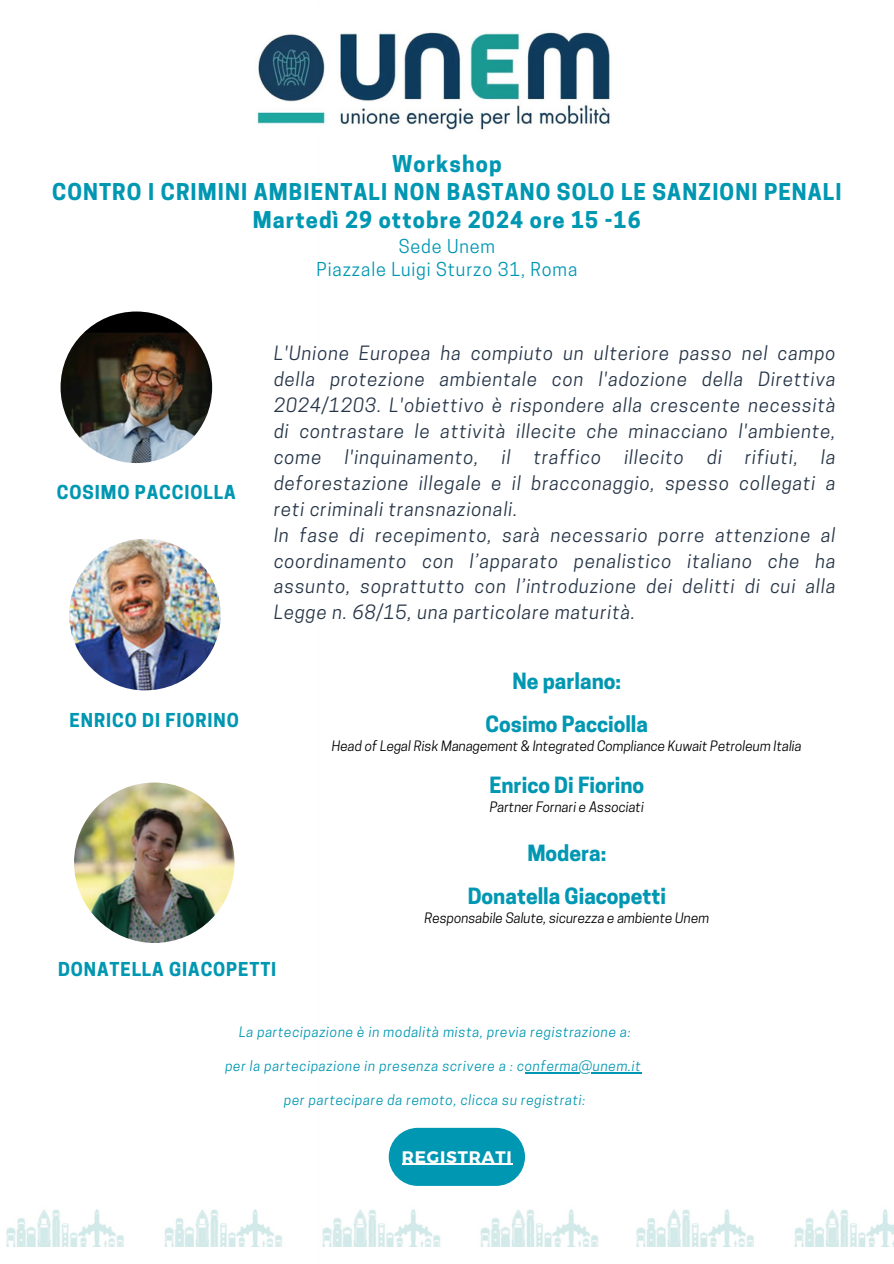
<style>
.page{position:relative;width:894px;height:1264px;background:#fff}
.page>*{position:absolute;margin:0;border:0;box-sizing:border-box;transform-origin:0 0}
.t1{font:700 21.75px/28.2px "Cooper Hewitt";letter-spacing:.05em;color:#0097b2;text-align:center}
.t2{font:700 21px "Cooper Hewitt";color:#0097b2}
.t3{font:italic 18.45px/25.8px "Cooper Hewitt";letter-spacing:.05em;color:#263547}
.t4{font:700 18px "Cooper Hewitt";letter-spacing:.05em;color:#0097b2}
.t5{font:18px/22.5px "Cooper Hewitt";letter-spacing:.05em;color:#0097b2;text-align:center}
.t6{font:700 16.65px "Montserrat";letter-spacing:.05em;color:#fefefe}
.t7{font:italic 13.65px "Cooper Hewitt";letter-spacing:.05em;color:#0097b2}
.t8{font:italic 13.5px "Cooper Hewitt";color:#000}
</style>
<div class="page">
<img style="left:74px;top:782px;width:160px;height:160px;border-radius:50%">
<img style="left:61px;top:311px;width:151px;height:152px;border-radius:50%">
<img style="left:69px;top:539px;width:152px;height:151px;border-radius:50%">
<img style="left:257px;top:32px;width:353px;height:98px">
<img style="left:6px;top:1209px;width:592px;height:37px">
<img style="left:636px;top:1209px;width:257px;height:37px">
<div style="left:388px;top:1127px;width:137px;height:58px;background:#0097b2;border-radius:29px"></div>
<hr style="left:402px;top:1163px;width:110px;height:1px;background:#fefefe">
<hr style="left:524px;top:1072px;width:117px;height:1px;background:#0097b2">
<p class="t1" style="left:52px;top:152px;width:790px">Workshop<br>CONTRO I CRIMINI AMBIENTALI NON BASTANO SOLO LE SANZIONI PENALI<br>Martedì 29 ottobre 2024 ore 15 -16</p>
<p class="t5" style="left:316px;top:237px;width:262px">Sede Unem<br>Piazzale Luigi Sturzo 31, Roma</p>
<p class="t4" style="left:57px;top:486px;width:180px">COSIMO PACCIOLLA</p>
<p class="t4" style="left:70px;top:713px;width:171px">ENRICO DI FIORINO</p>
<h1 class="t3" style="left:274px;top:343px;width:563px">L'Unione Europea ha compiuto un ulteriore passo nel campo della protezione ambientale con l'adozione della Direttiva 2024/1203. L'obiettivo è rispondere alla crescente necessità di contrastare le attività illecite che minacciano l'ambiente, come l'inquinamento, il traffico illecito di rifiuti, la deforestazione illegale e il bracconaggio, spesso collegati a reti criminali transnazionali.<br>In fase di recepimento, sarà necessario porre attenzione al coordinamento con l’apparato penalistico italiano che ha assunto, soprattutto con l’introduzione dei delitti di cui alla Legge n. 68/15, una particolare maturità.</h1>
<h1 class="t2" style="left:512px;top:673px;width:110px">Ne parlano:</h1>
<p class="t2" style="left:485px;top:716px;width:164px">Cosimo Pacciolla</p>
<p class="t8" style="left:332px;top:740px;width:471px">Head of Legal Risk Management &amp; Integrated Compliance Kuwait Petroleum Italia</p>
<h2 class="t2" style="left:489px;top:776px;width:156px">Enrico Di Fiorino</h2>
<p class="t8" style="left:489px;top:801px;width:156px">Partner Fornari e Associati</p>
<h2 class="t2" style="left:527px;top:845px;width:80px">Modera:</h2>
<p class="t2" style="left:467px;top:888px;width:200px">Donatella Giacopetti</p>
<p class="t8" style="left:424px;top:913px;width:286px">Responsabile Salute, sicurezza e ambiente Unem</p>
<p class="t4" style="left:58px;top:962px;width:220px">DONATELLA GIACOPETTI</p>
<p class="t7" style="left:239px;top:1027px;width:393px">La partecipazione è in modalità mista, previa registrazione a:</p>
<h2 class="t7" style="left:225px;top:1060px;width:417px">per la partecipazione in presenza scrivere a : conferma@unem.it</h2>
<p class="t7" style="left:284px;top:1094px;width:303px">per partecipare da remoto, clicca su registrati:</p>
<p class="t6" style="left:402px;top:1145px;width:111px">REGISTRATI</p>
</div>
